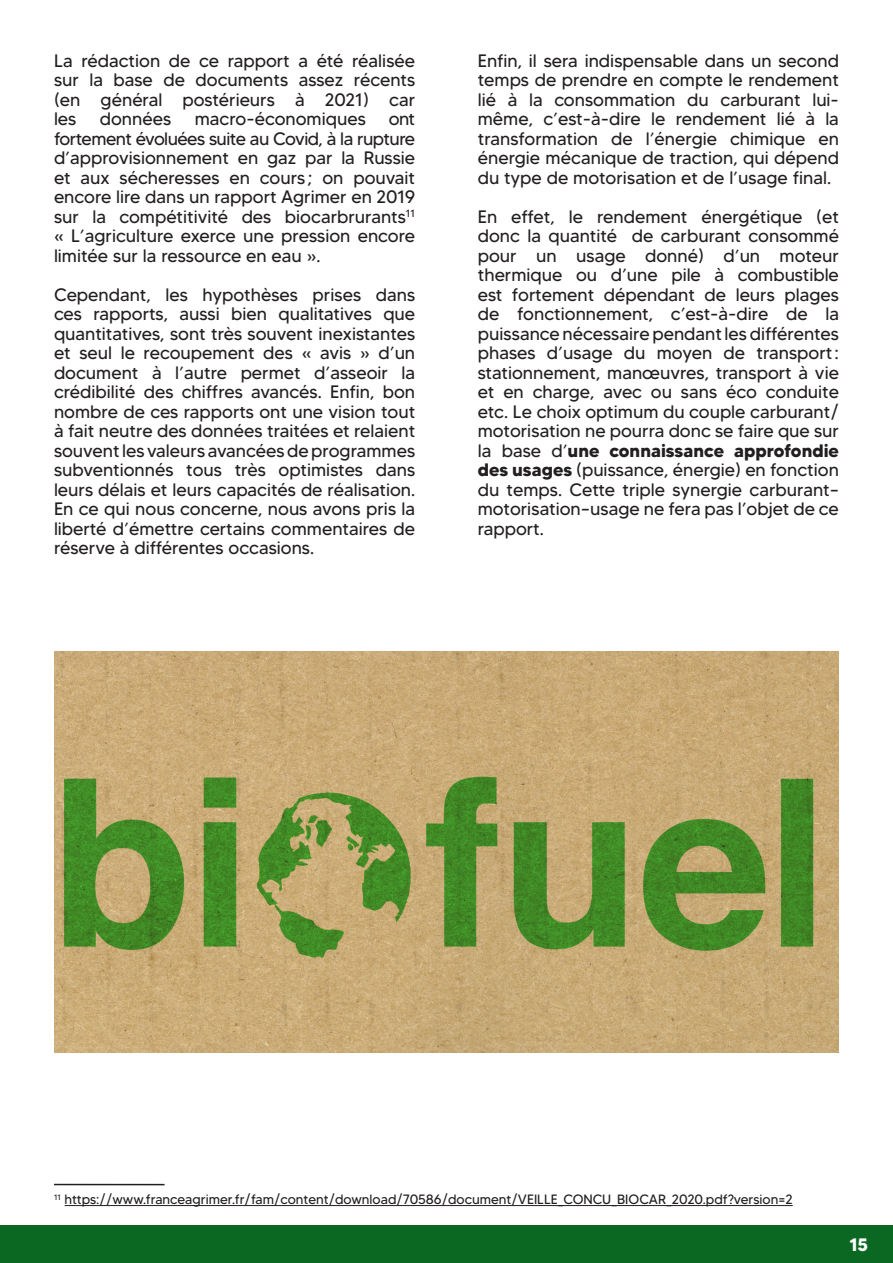
<style>
.page{position:relative;width:893px;height:1263px;background:#fff}
.page>*{position:absolute;margin:0;border:0;box-sizing:border-box;transform-origin:0 0}
.t1{font:18px/19.5px "MADETOMMY";color:#231f20;text-align:justify}
.t2{font:700 18px "MADETOMMY";color:#fff}
.t3{font:13.5px "MADETOMMY";color:#231f20}
.s1{font-weight:700}
</style>
<div class="page">
<div style="left:0;top:1225px;width:893px;height:38px;background:#0b6822"></div>
<hr style="left:54px;top:1184px;width:111px;height:1px;background:#231f20">
<hr style="left:65px;top:1205px;width:728px;height:1px;background:#231f20">
<img style="left:54px;top:652px;width:785px;height:400px">
<p class="t1" style="left:54px;top:50px;width:363px">La rédaction de ce rapport a été réalisée sur la base de documents assez récents (en général postérieurs à 2021) car les</p>
<p class="t1" style="left:100px;top:109px;width:73px">données</p>
<p class="t1" style="left:195px;top:109px;width:173px">macro-économiques</p>
<p class="t1" style="left:54px;top:109px;width:363px;text-indent:335px">ont fortement évoluées suite au Covid, à la rupture d’approvisionnement en gaz par la Russie et aux sécheresses en cours ; on pouvait encore lire dans un rapport Agrimer en 2019 sur la compétitivité des biocarbrurants<sup>11</sup></p>
<p class="t1" style="left:54px;top:226px;width:363px">« L’agriculture exerce une pression encore limitée sur la ressource en eau ».</p>
<p class="t1" style="left:54px;top:284px;width:363px">Cependant, les hypothèses prises dans ces rapports, aussi bien qualitatives que quantitatives, sont très souvent inexistantes et seul le recoupement des « avis » d’un document à l’autre permet d’asseoir la crédibilité des chiffres avancés. Enfin, bon nombre de ces rapports ont une vision tout à fait neutre des données traitées et relaient souvent les valeurs avancées de programmes subventionnés tous très optimistes dans leurs délais et leurs capacités de réalisation.<br>En ce qui nous concerne, nous avons pris la liberté d’émettre certains commentaires de réserve à différentes occasions.</p>
<p class="t1" style="left:478px;top:50px;width:363px">Enfin, il sera indispensable dans un second temps de prendre en compte le rendement lié à la consommation du carburant lui&shy;même, c’est-à-dire le rendement lié à la transformation de l’énergie chimique en énergie mécanique de traction, qui dépend du type de motorisation et de l’usage final.</p>
<p class="t1" style="left:478px;top:206px;width:363px">En effet, le rendement énergétique (et donc la quantité de carburant consommé pour un usage donné) d’un moteur thermique ou d’une pile à combustible est fortement dépendant de leurs plages de fonctionnement, c’est-à-dire de la puissance nécessaire pendant les différentes phases d’usage du moyen de transport: stationnement, manœuvres, transport à vie et en charge, avec ou sans éco conduite etc. Le choix optimum du couple carburant/ motorisation ne pourra donc se faire que sur la base d’<span class="s1">une connaissance approfondie des usages</span> (puissance, énergie) en fonction du temps. Cette triple synergie carburant– motorisation–usage ne fera pas l’objet de ce rapport.</p>
<p class="t3" style="left:54px;top:1191px;width:740px"><sup>11</sup> https://www.franceagrimer.fr/fam/content/download/70586/document/VEILLE_CONCU_BIOCAR_2020.pdf?version=2</p>
<p class="t2" style="left:849px;top:1233px;width:20px">15</p>
</div>
